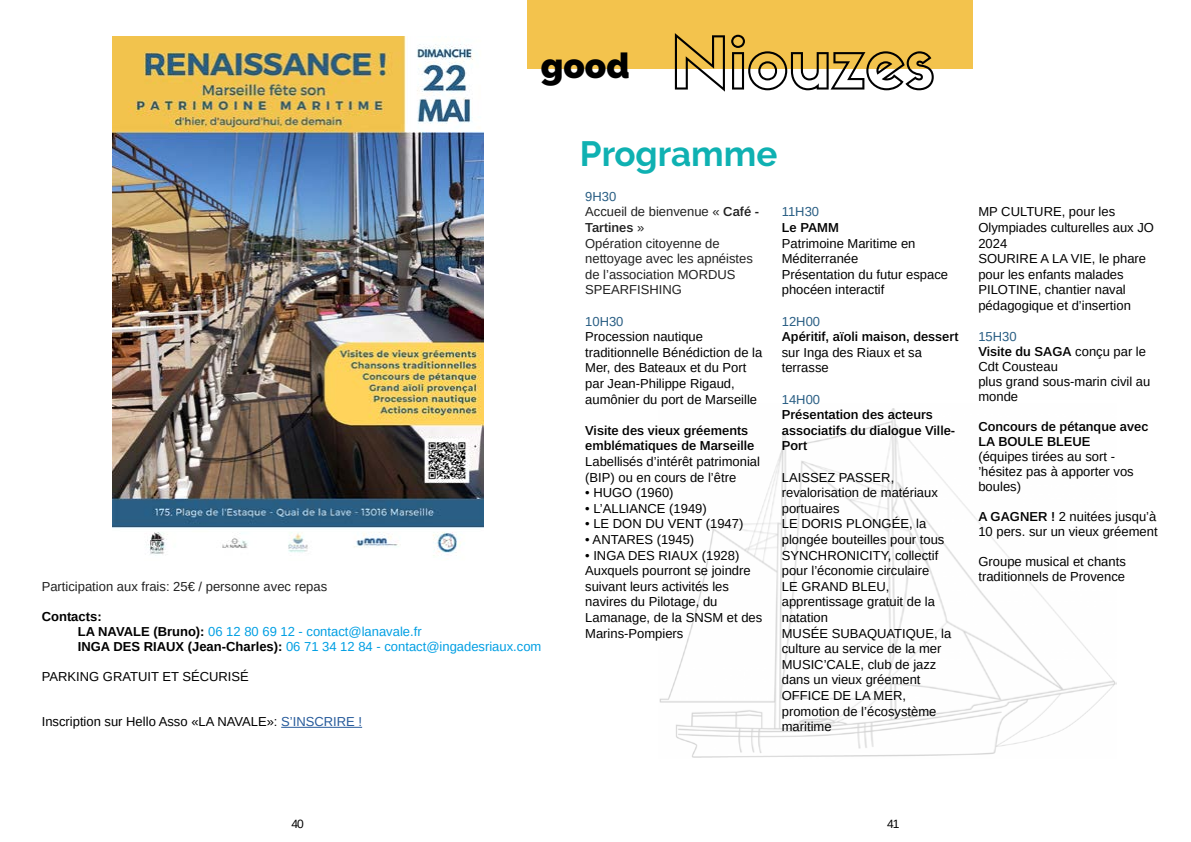
<style>
.page{position:relative;width:1191px;height:842px;background:#fff}
.page>*{position:absolute;margin:0;border:0;box-sizing:border-box;transform-origin:0 0}
.t1{font:70px "Sifonn Basic Outline";color:#000}
.t2{font:700 35px "Raleway";color:#0fb1b2}
.t3{font:900 35px "Raleway";color:#000}
.t4{font:13px/15.6px "Arimo";color:#000}
.t5{font:600 13px/15.6px "Arimo";color:#000}
.t6{font:13px/15.6px "Arimo";color:#212121}
.t7{font:13px/15px "Arimo";color:#009fe3}
.t8{font:13px "Arimo";color:#285d83}
.t9{font:12px "Arimo";color:#000}
.s1{font-weight:700;color:#000}
.s2{color:#275b9b}
.s3{color:#285d83}
.s4{font-weight:600}
</style>
<div class="page">
<div style="left:527px;top:0;width:445px;height:69px;background:#f3c34d"></div>
<img style="left:112px;top:36px;width:371px;height:520px">
<hr style="left:281px;top:727px;width:81px;height:1px;background:#275b9b">
<img style="left:659px;top:408px;width:457px;height:350px">
<h2 class="t3" style="left:541px;top:46px;width:90px">good</h2>
<h1 class="t1" style="left:670px;top:16px;width:265px">Niouzes</h1>
<p class="t6" style="left:42px;top:579px;width:287px">Participation aux frais: 25€ / personne avec repas</p>
<p class="t7" style="left:78px;top:609px;width:465px;text-indent:-36px"><span class="s1">Contacts:<br>LA NAVALE (Bruno):</span> 06 12 80 69 12 - contact@lanavale.fr<br><span class="s1">INGA DES RIAUX (Jean-Charles):</span> 06 71 34 12 84 - contact@ingadesriaux.com</p>
<p class="t4" style="left:42px;top:669px;width:209px">PARKING GRATUIT ET SÉCURISÉ</p>
<p class="t4" style="left:42px;top:714px;width:322px">Inscription sur Hello Asso «LA NAVALE»: <span class="s2">S’INSCRIRE !</span></p>
<h2 class="t2" style="left:580px;top:134px;width:199px">Programme</h2>
<p class="t6" style="left:585px;top:189px;width:175px"><span class="s3">9H30<br></span>Accueil de bienvenue « <span class="s4">Café -<br>Tartines</span> »<br>Opération citoyenne de nettoyage avec les apnéistes de l’association MORDUS<br>SPEARFISHING</p>
<p class="t8" style="left:585px;top:313px;width:40px">10H30</p>
<p class="t4" style="left:585px;top:329px;width:179px">Procession nautique traditionnelle Bénédiction de la<br>Mer, des Bateaux et du Port par Jean-Philippe Rigaud, aumônier du port de Marseille</p>
<p class="t5" style="left:585px;top:423px;width:171px">Visite des vieux gréements emblématiques de Marseille</p>
<p class="t4" style="left:585px;top:454px;width:176px">Labellisés d’intérêt patrimonial (BIP) ou en cours de l’être</p>
<p class="t4" style="left:585px;top:485px;width:90px">• HUGO (1960)</p>
<p class="t4" style="left:585px;top:501px;width:123px">• L’ALLIANCE (1949)</p>
<p class="t4" style="left:585px;top:516px;width:160px">• LE DON DU VENT (1947)</p>
<p class="t4" style="left:585px;top:532px;width:111px">• ANTARES (1945)</p>
<p class="t4" style="left:585px;top:547px;width:179px">• INGA DES RIAUX (1928)<br>Auxquels pourront se joindre suivant leurs activités les navires du Pilotage, du<br>Lamanage, de la SNSM et des<br>Marins-Pompiers</p>
<p class="t8" style="left:782px;top:204px;width:39px">11H30</p>
<p class="t5" style="left:782px;top:220px;width:59px">Le PAMM</p>
<p class="t4" style="left:782px;top:235px;width:168px">Patrimoine Maritime en<br>Méditerranée<br>Présentation du futur espace phocéen interactif</p>
<p class="t8" style="left:782px;top:313px;width:40px">12H00</p>
<p class="t5" style="left:782px;top:329px;width:178px">Apéritif, aïoli maison, dessert</p>
<p class="t4" style="left:782px;top:345px;width:142px">sur Inga des Riaux et sa terrasse</p>
<p class="t8" style="left:782px;top:391px;width:40px">14H00</p>
<p class="t5" style="left:782px;top:407px;width:175px">Présentation des acteurs associatifs du dialogue Ville-<br>Port</p>
<p class="t4" style="left:782px;top:469px;width:171px">LAISSEZ PASSER, revalorisation de matériaux portuaires<br>LE DORIS PLONGÉE, la plongée bouteilles pour tous<br>SYNCHRONICITY, collectif pour l’économie circulaire<br>LE GRAND BLEU, apprentissage gratuit de la natation<br>MUSÉE SUBAQUATIQUE, la culture au service de la mer<br>MUSIC’CALE, club de jazz dans un vieux gréement<br>OFFICE DE LA MER, promotion de l’écosystème maritime</p>
<p class="t4" style="left:978px;top:204px;width:177px">MP CULTURE, pour les<br>Olympiades culturelles aux JO<br>2024<br>SOURIRE A LA VIE, le phare pour les enfants malades<br>PILOTINE, chantier naval pédagogique et d’insertion</p>
<p class="t4" style="left:978px;top:329px;width:173px;line-height:15px"><span class="s3">15H30<br></span><span class="s4">Visite du SAGA</span> conçu par le<br>Cdt Cousteau<br>plus grand sous-marin civil au monde</p>
<p class="t5" style="left:978px;top:419px;width:171px;line-height:15px">Concours de pétanque avec<br>LA BOULE BLEUE</p>
<p class="t4" style="left:978px;top:449px;width:157px;line-height:15px">(équipes tirées au sort - ’hésitez pas à apporter vos boules)</p>
<p class="t4" style="left:978px;top:509px;width:181px;line-height:15px"><span class="s4">A GAGNER !</span> 2 nuitées jusqu’à<br>10 pers. sur un vieux gréement</p>
<p class="t4" style="left:978px;top:554px;width:149px;line-height:15px">Groupe musical et chants traditionnels de Provence</p>
<p class="t9" style="left:291px;top:816px;width:14px">40</p>
<p class="t9" style="left:887px;top:816px;width:14px">41</p>
</div>
